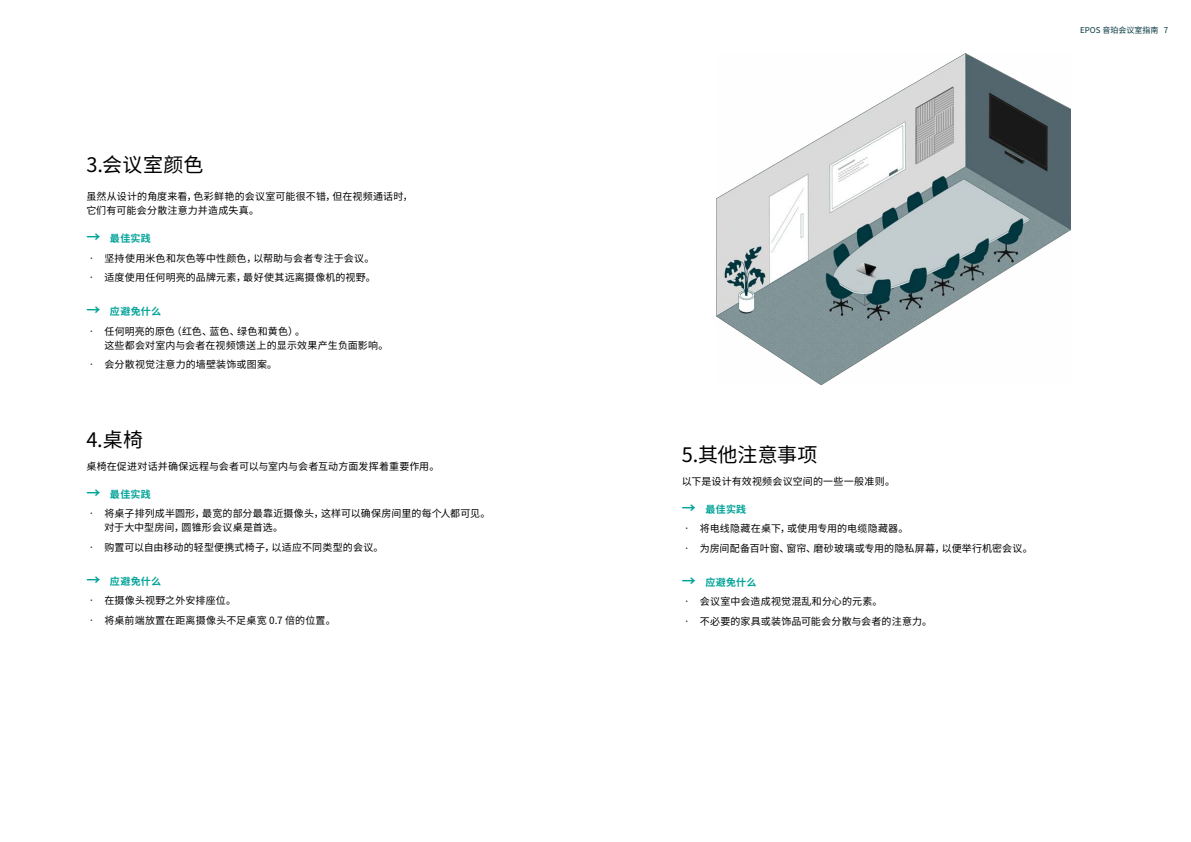
<style>
.page{position:relative;width:1191px;height:842px;background:#fff}
.page>*{position:absolute;margin:0;border:0;box-sizing:border-box;transform-origin:0 0}
.t1{font:20px "Noto Sans CJ Ksc";letter-spacing:.015em;color:#000}
.t2{font:10px/14px "Noto Sans CJ Ksc";letter-spacing:.015em;color:#000}
.t3{font:700 10px "Noto Sans CJ Ksc";letter-spacing:.03em;color:#00a399}
.t4{font:8px "Noto Sans CJ Ksc";color:#00353d}
.s1{font-size:14px}
</style>
<div class="page">
<img style="left:716px;top:53px;width:354px;height:331px">
<h1 class="t1" style="left:86px;top:153px;width:119px">3.会议室颜色</h1>
<p class="t2" style="left:86px;top:190px;width:328px">虽然从设计的角度来看，色彩鲜艳的会议室可能很不错，但在视频通话时，它们有可能会分散注意力并造成失真。</p>
<p class="t3" style="left:86px;top:233px;width:66px"><span class="s1">→</span> 最佳实践</p>
<p class="t2" style="left:86px;top:251px;width:289px">• 坚持使用米色和灰色等中性颜色，以帮助与会者专注于会议。</p>
<p class="t2" style="left:86px;top:271px;width:291px">• 适度使用任何明亮的品牌元素，最好使其远离摄像机的视野。</p>
<p class="t3" style="left:86px;top:306px;width:76px"><span class="s1">→</span> 应避免什么</p>
<p class="t2" style="left:104px;top:324px;width:285px;text-indent:-18px">• 任何明亮的原色（红色、蓝色、绿色和黄色）。<br>这些都会对室内与会者在视频馈送上的显示效果产生负面影响。</p>
<p class="t2" style="left:86px;top:358px;width:192px">• 会分散视觉注意力的墙壁装饰或图案。</p>
<h1 class="t1" style="left:86px;top:428px;width:58px">4.桌椅</h1>
<p class="t2" style="left:86px;top:459px;width:354px">桌椅在促进对话并确保远程与会者可以与室内与会者互动方面发挥着重要作用。</p>
<p class="t3" style="left:86px;top:488px;width:66px"><span class="s1">→</span> 最佳实践</p>
<p class="t2" style="left:104px;top:507px;width:388px;text-indent:-18px">• 将桌子排列成半圆形，最宽的部分最靠近摄像头，这样可以确保房间里的每个人都可见。对于大中型房间，圆锥形会议桌是首选。</p>
<p class="t2" style="left:86px;top:540px;width:299px">• 购置可以自由移动的轻型便携式椅子，以适应不同类型的会议。</p>
<p class="t3" style="left:86px;top:575px;width:76px"><span class="s1">→</span> 应避免什么</p>
<p class="t2" style="left:86px;top:594px;width:151px">• 在摄像头视野之外安排座位。</p>
<p class="t2" style="left:86px;top:613px;width:251px">• 将桌前端放置在距离摄像头不足桌宽 0.7 倍的位置。</p>
<p class="t4" style="left:1080px;top:25px;width:90px">EPOS 音珀会议室指南 7</p>
<h1 class="t1" style="left:682px;top:443px;width:137px">5.其他注意事项</h1>
<p class="t2" style="left:682px;top:474px;width:215px">以下是设计有效视频会议空间的一些一般准则。</p>
<p class="t3" style="left:682px;top:503px;width:66px"><span class="s1">→</span> 最佳实践</p>
<p class="t2" style="left:682px;top:522px;width:228px">• 将电线隐藏在桌下，或使用专用的电缆隐藏器。</p>
<p class="t2" style="left:682px;top:541px;width:352px">• 为房间配备百叶窗、窗帘、磨砂玻璃或专用的隐私屏幕，以便举行机密会议。</p>
<p class="t3" style="left:682px;top:576px;width:76px"><span class="s1">→</span> 应避免什么</p>
<p class="t2" style="left:682px;top:595px;width:202px">• 会议室中会造成视觉混乱和分心的元素。</p>
<p class="t2" style="left:682px;top:614px;width:252px">• 不必要的家具或装饰品可能会分散与会者的注意力。</p>
</div>
